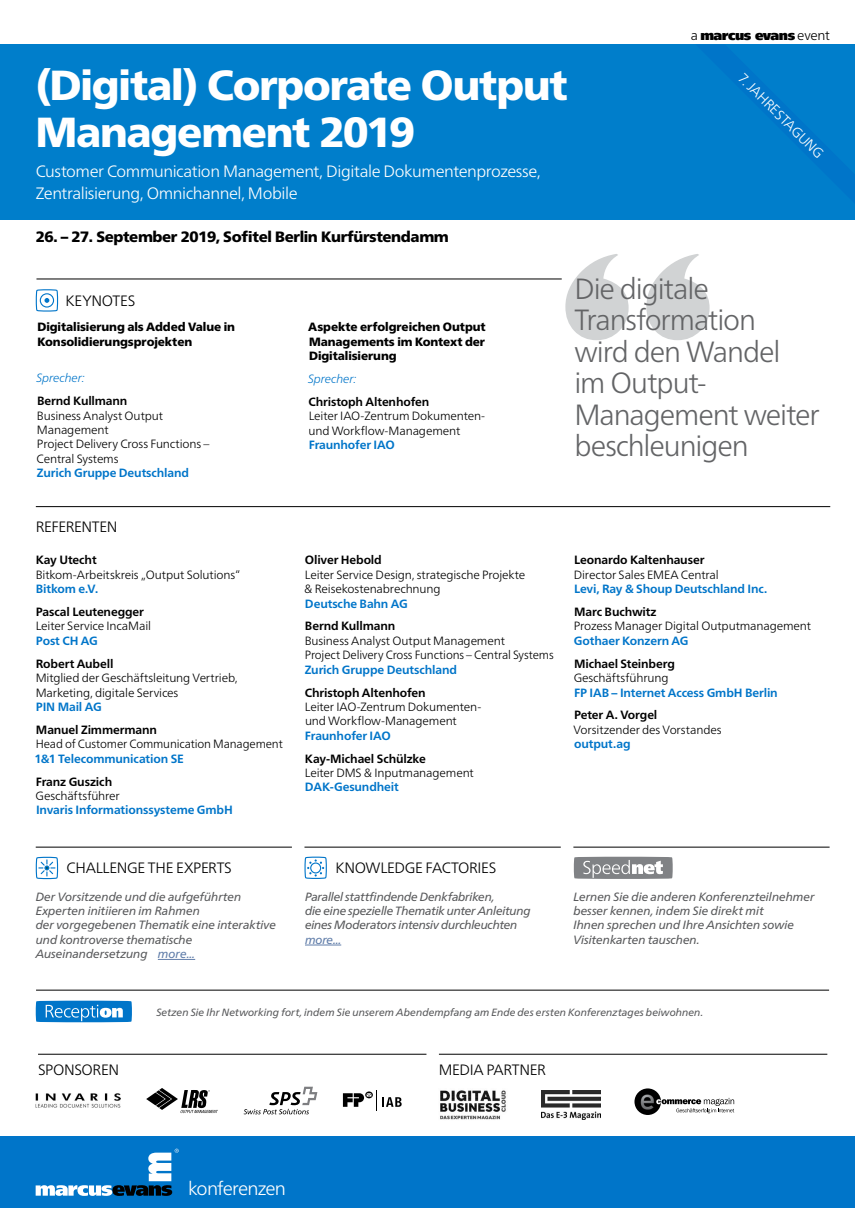
<style>
.page{position:relative;width:855px;height:1208px;background:#fff}
.page>*{position:absolute;margin:0;border:0;box-sizing:border-box;transform-origin:0 0}
.t1{font:900 42px/46.5px "Frutiger Neue LTW1 G";letter-spacing:-.025em;color:#fff}
.t2{font:300 29.25px/31.5px "Frutiger Neue LTW1 G";letter-spacing:-.04em;color:#636466}
.t3{font:300 18.75px "Frutiger Neue LTW1 G";letter-spacing:-.045em;color:#fff}
.t4{font:300 16.5px/22.5px "Frutiger Neue LTW1 G";letter-spacing:-.025em;color:#fff}
.t5{font:300 15px "Frutiger Neue LTW1 G";letter-spacing:-.02em;color:#000}
.t6{font:900 15px "Frutiger Neue LTW1 G";letter-spacing:-.025em;color:#000}
.t7{font:300 14.1px "Frutiger Neue LTW1 G";color:#fff}
.t8{font:900 13.5px "Frutiger LT";letter-spacing:-.04em;color:#000}
.t9{font:300 12px/14.4px "Frutiger Neue LTW1 G";letter-spacing:-.01em;color:#000}
.t10{font:italic 12px/14.4px "Frutiger Neue LTW1 G";letter-spacing:-.015em;color:#58595b}
.t11{font:700 12px "Frutiger Neue LTW1 G";letter-spacing:-.01em;color:#0075c9}
.t12{font:700 12px "Frutiger Neue LTW1 G";letter-spacing:-.01em;color:#000}
.t13{font:900 12px/14.4px "Frutiger Neue LTW1 G";letter-spacing:-.005em;color:#000}
.t14{font:italic 300 12px "Frutiger Neue LTW1 G";letter-spacing:-.015em;color:#0075c9}
.t15{font:italic 12px "Frutiger Neue LTW1 G";color:#607da9}
.t16{font:italic 10.5px "Frutiger Neue LTW1 G";letter-spacing:-.005em;color:#58595b}
.s1{font-family:"Frutiger Neue LTW1 G";font-weight:300}
.s2{color:#607da9}
</style>
<div class="page">
<img style="left:36px;top:1093px;width:84px;height:15px">
<img style="left:440px;top:1090px;width:66px;height:30px">
<img style="left:541px;top:1090px;width:59px;height:29px">
<img style="left:634px;top:1088px;width:27px;height:27px;border-radius:13px">
<svg style="left:656px;top:1097px;width:78px;height:16px"></svg>
<svg style="left:244px;top:1086px;width:73px;height:28px"></svg>
<svg style="left:146px;top:1088px;width:72px;height:25px"></svg>
<svg style="left:343px;top:1090px;width:58px;height:20px"></svg>
<svg style="left:573px;top:856px;width:100px;height:23px;background:#9e9fa2"></svg>
<hr style="left:573px;top:846px;width:256px;height:1px;background:#000">
<hr style="left:36px;top:989px;width:793px;height:1px;background:#000">
<svg style="left:36px;top:1000px;width:96px;height:22px;background:#3591d4"></svg>
<div style="left:0;top:44px;width:855px;height:176px;background:#007ecb"></div>
<div style="left:0;top:1136px;width:855px;height:72px;background:#0075c9"></div>
<hr style="left:38px;top:1053px;width:388px;height:1px;background:#000">
<hr style="left:439px;top:1053px;width:388px;height:1px;background:#000">
<svg style="left:565px;top:254px;width:144px;height:86px"></svg>
<svg style="left:36px;top:1148px;width:143px;height:47px"></svg>
<hr style="left:158px;top:959px;width:37px;height:1px;background:#607da9">
<hr style="left:36px;top:846px;width:256px;height:1px;background:#000">
<svg style="left:36px;top:856px;width:22px;height:24px"></svg>
<hr style="left:36px;top:279px;width:526px;height:1px;background:#000">
<svg style="left:36px;top:289px;width:22px;height:23px"></svg>
<div style="left:40px;top:293px;width:14px;height:14px;border:1px solid #0075c9;border-radius:50%"></div>
<hr style="left:305px;top:944px;width:36px;height:1px;background:#607da9">
<hr style="left:304px;top:846px;width:257px;height:1px;background:#000">
<svg style="left:304px;top:856px;width:23px;height:23px"></svg>
<hr style="left:36px;top:506px;width:794px;height:1px;background:#000">
<h1 class="t1" style="left:36px;top:59px;width:533px">(Digital) Corporate Output<br>Management 2019</h1>
<h3 class="t4" style="left:36px;top:158px;width:506px">Customer Communication Management, Digitale Dokumentenprozesse,<br>Zentralisierung, Omnichannel, Mobile</h3>
<p class="t6" style="left:36px;top:226px;width:415px">26. – 27. September 2019, Sofitel Berlin Kurfürstendamm</p>
<p class="t8" style="left:690px;top:27px;width:141px"><span class="s1">a</span> marcus evans <span class="s1">event</span></p>
<p class="t7" style="left:748px;top:68px;width:116px;rotate:45deg">7. JAHRESTAGUNG</p>
<p class="t5" style="left:66px;top:289px;width:71px">KEYNOTES</p>
<p class="t13" style="left:37px;top:319px;width:199px">Digitalisierung als Added Value in<br>Konsolidierungsprojekten</p>
<p class="t14" style="left:37px;top:369px;width:50px">Sprecher:</p>
<p class="t12" style="left:37px;top:392px;width:92px">Bernd Kullmann</p>
<p class="t9" style="left:37px;top:407px;width:174px">Business Analyst Output<br>Management<br>Project Delivery Cross Functions –<br>Central Systems</p>
<p class="t11" style="left:37px;top:464px;width:154px">Zurich Gruppe Deutschland</p>
<p class="t5" style="left:36px;top:515px;width:83px">REFERENTEN</p>
<p class="t12" style="left:36px;top:551px;width:62px">Kay Utecht</p>
<p class="t9" style="left:36px;top:566px;width:206px">Bitkom-Arbeitskreis „Output Solutions“</p>
<p class="t11" style="left:36px;top:580px;width:64px">Bitkom e.V.</p>
<p class="t12" style="left:36px;top:603px;width:110px">Pascal Leutenegger</p>
<p class="t9" style="left:36px;top:618px;width:117px">Leiter Service IncaMail</p>
<p class="t11" style="left:36px;top:632px;width:64px">Post CH AG</p>
<p class="t12" style="left:36px;top:655px;width:79px">Robert Aubell</p>
<p class="t9" style="left:36px;top:670px;width:203px">Mitglied der Geschäftsleitung Vertrieb,<br>Marketing, digitale Services</p>
<p class="t11" style="left:36px;top:698px;width:67px">PIN Mail AG</p>
<p class="t12" style="left:36px;top:721px;width:122px">Manuel Zimmermann</p>
<p class="t9" style="left:36px;top:736px;width:249px">Head of Customer Communication Management</p>
<p class="t11" style="left:34px;top:750px;width:151px">1&amp;1 Telecommunication SE</p>
<p class="t12" style="left:36px;top:772px;width:78px">Franz Guszich</p>
<p class="t9" style="left:36px;top:787px;width:86px">Geschäftsführer</p>
<p class="t11" style="left:36px;top:801px;width:198px">Invaris Informationssysteme GmbH</p>
<p class="t5" style="left:67px;top:857px;width:53px">Challenge</p>
<p class="t5" style="left:148px;top:857px;width:10px">the</p>
<p class="t5" style="left:176px;top:857px;width:26px">Experts</p>
<p class="t10" style="left:36px;top:888px;width:242px">Der Vorsitzende und die aufgeführten Experten initiieren im Rahmen<br>der vorgegebenen Thematik eine interaktive und kontroverse thematische Auseinandersetzung <span class="s2">more...</span></p>
<p class="t13" style="left:308px;top:319px;width:179px;text-align:justify">Aspekte erfolgreichen Output Managements im Kontext der Digitalisierung</p>
<p class="t14" style="left:308px;top:370px;width:50px">Sprecher:</p>
<p class="t12" style="left:308px;top:393px;width:122px">Christoph Altenhofen</p>
<p class="t9" style="left:308px;top:408px;width:178px">Leiter IAO-Zentrum Dokumenten&shy;und Workflow-Management</p>
<p class="t11" style="left:309px;top:436px;width:88px">Fraunhofer IAO</p>
<h2 class="t2" style="left:574px;top:271px;width:247px">Die digitale<br>Transformation<br>wird den Wandel<br>im Output-<br>Management weiter beschleunigen</h2>
<p class="t12" style="left:305px;top:551px;width:79px">Oliver Hebold</p>
<p class="t9" style="left:304px;top:566px;width:223px">Leiter Service Design, strategische Projekte &amp; Reisekostenabrechnung</p>
<p class="t11" style="left:305px;top:594px;width:104px">Deutsche Bahn AG</p>
<p class="t12" style="left:305px;top:617px;width:92px">Bernd Kullmann</p>
<p class="t9" style="left:305px;top:632px;width:250px">Business Analyst Output Management<br>Project Delivery Cross Functions – Central Systems</p>
<p class="t11" style="left:305px;top:661px;width:154px">Zurich Gruppe Deutschland</p>
<p class="t12" style="left:305px;top:683px;width:122px">Christoph Altenhofen</p>
<p class="t9" style="left:305px;top:698px;width:178px">Leiter IAO-Zentrum Dokumenten&shy;und Workflow-Management</p>
<p class="t11" style="left:305px;top:727px;width:88px">Fraunhofer IAO</p>
<p class="t12" style="left:305px;top:750px;width:122px">Kay-Michael Schülzke</p>
<p class="t9" style="left:305px;top:765px;width:171px">Leiter DMS &amp; Inputmanagement</p>
<p class="t11" style="left:305px;top:778px;width:95px">DAK-Gesundheit</p>
<p class="t12" style="left:574px;top:551px;width:132px">Leonardo Kaltenhauser</p>
<p class="t9" style="left:574px;top:566px;width:146px">Director Sales EMEA Central</p>
<p class="t11" style="left:574px;top:580px;width:195px">Levi, Ray &amp; Shoup Deutschland Inc.</p>
<p class="t12" style="left:574px;top:603px;width:84px">Marc Buchwitz</p>
<p class="t9" style="left:574px;top:618px;width:239px">Prozess Manager Digital Outputmanagement</p>
<p class="t11" style="left:574px;top:632px;width:116px">Gothaer Konzern AG</p>
<p class="t12" style="left:574px;top:655px;width:102px">Michael Steinberg</p>
<p class="t9" style="left:573px;top:670px;width:96px">Geschäftsführung</p>
<p class="t11" style="left:574px;top:683px;width:205px">FP IAB – Internet Access GmbH Berlin</p>
<p class="t12" style="left:574px;top:706px;width:85px">Peter A. Vorgel</p>
<p class="t9" style="left:573px;top:721px;width:150px">Vorsitzender des Vorstandes</p>
<p class="t11" style="left:574px;top:735px;width:58px">output.ag</p>
<p class="t5" style="left:335px;top:857px;width:22px">Know</p>
<p class="t5" style="left:380px;top:857px;width:17px">ledge</p>
<p class="t5" style="left:425px;top:857px;width:16px">Factories</p>
<p class="t10" style="left:305px;top:888px;width:227px">Parallel stattfindende Denkfabriken,<br>die eine spezielle Thematik unter Anleitung eines Moderators intensiv durchleuchten</p>
<p class="t15" style="left:305px;top:931px;width:38px">more...</p>
<p class="t10" style="left:573px;top:888px;width:243px">Lernen Sie die anderen Konferenzteilnehmer besser kennen, indem Sie direkt mit<br>Ihnen sprechen und Ihre Ansichten sowie Visitenkarten tauschen.</p>
<p class="t16" style="left:156px;top:1004px;width:548px">Setzen Sie Ihr Networking fort, indem Sie unserem Abendempfang am Ende des ersten Konferenztages beiwohnen.</p>
<p class="t5" style="left:38px;top:1058px;width:83px">SPONSOREN</p>
<p class="t5" style="left:439px;top:1058px;width:108px">MEDIA PARTNER</p>
<h3 class="t3" style="left:188px;top:1175px;width:99px">konferenzen</h3>
</div>
